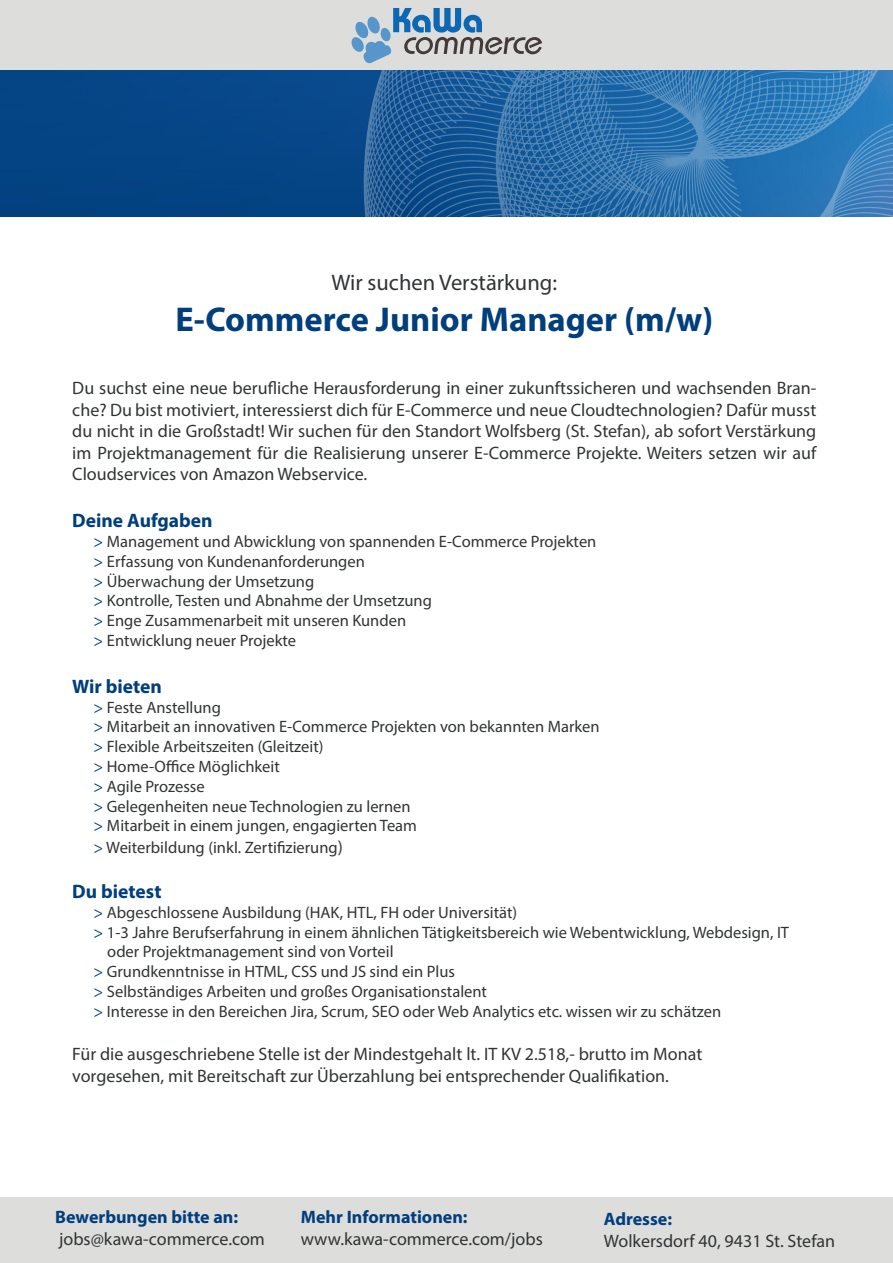
<style>
.page{position:relative;width:893px;height:1263px;background:#fff}
.page>*{position:absolute;margin:0;border:0;box-sizing:border-box;transform-origin:0 0}
.t1{font:700 34.5px "Myriad Pro";color:#003e7c}
.t2{font:22.5px "Myriad Pro";color:#313435}
.t3{font:700 19.5px "Myriad Pro";color:#003e7c}
.t4{font:18px/21.6px "Myriad Pro";color:#313435;text-align:justify}
.t5{font:700 18px "Myriad Pro";color:#003e7c}
.t6{font:16.5px/19.8px "Myriad Pro";color:#313435}
.s1{color:#003e7c}
.s2{font-size:18px}
</style>
<div class="page">
<img style="left:0;top:69px;width:893px;height:148px">
<div style="left:0;top:1197px;width:893px;height:66px;background:#dddddc"></div>
<div style="left:0;top:0;width:893px;height:69px;background:#dddddc"></div>
<svg style="left:351px;top:8px;width:191px;height:55px"></svg>
<h2 class="t2" style="left:332px;top:271px;width:227px">Wir suchen Verstärkung:</h2>
<h1 class="t1" style="left:175px;top:306px;width:539px">E-Commerce Junior Manager (m/w)</h1>
<p class="t4" style="left:72px;top:378px;width:746px">Du suchst eine neue berufliche Herausforderung in einer zukunftssicheren und wachsenden Bran&shy;che? Du bist motiviert, interessierst dich für E-Commerce und neue Cloudtechnologien? Dafür musst du nicht in die Großstadt! Wir suchen für den Standort Wolfsberg (St. Stefan), ab sofort Verstärkung im Projektmanagement für die Realisierung unserer E-Commerce Projekte. Weiters setzen wir auf Cloudservices von Amazon Webservice.</p>
<p class="t3" style="left:72px;top:513px;width:142px">Deine Aufgaben</p>
<p class="t6" style="left:94px;top:532px;width:504px"><span class="s1">&gt;</span> Management und Abwicklung von spannenden E-Commerce Projekten <span class="s1">&gt;</span> Erfassung von Kundenanforderungen<br><span class="s1">&gt;</span> Überwachung der Umsetzung<br><span class="s1">&gt;</span> Kontrolle, Testen und Abnahme der Umsetzung<br><span class="s1">&gt;</span> Enge Zusammenarbeit mit unseren Kunden<br><span class="s1">&gt;</span> Entwicklung neuer Projekte</p>
<p class="t3" style="left:72px;top:679px;width:91px">Wir bieten</p>
<p class="t6" style="left:94px;top:698px;width:508px"><span class="s1">&gt;</span> Feste Anstellung<br><span class="s1">&gt;</span> Mitarbeit an innovativen E-Commerce Projekten von bekannten Marken <span class="s1">&gt;</span> Flexible Arbeitszeiten (Gleitzeit)<br><span class="s1">&gt;</span> Home-Office Möglichkeit<br><span class="s1">&gt;</span> Agile Prozesse<br><span class="s1">&gt;</span> Gelegenheiten neue Technologien zu lernen<br><span class="s1">&gt;</span> Mitarbeit in einem jungen, engagierten Team</p>
<p class="t6" style="left:94px;top:838px;width:251px"><span class="s1">&gt;</span> Weiterbildung (inkl. Zertifizierung<span class="s2">)</span></p>
<p class="t3" style="left:72px;top:884px;width:91px">Du bietest</p>
<p class="t6" style="left:94px;top:903px;width:425px"><span class="s1">&gt;</span> Abgeschlossene Ausbildung (HAK, HTL, FH oder Universität)</p>
<p class="t6" style="left:94px;top:923px;width:697px"><span class="s1">&gt;</span> 1-3 Jahre Berufserfahrung in einem ähnlichen Tätigkeitsbereich wie Webentwicklung, Webdesign, IT</p>
<p class="t6" style="left:107px;top:942px;width:288px">oder Projektmanagement sind von Vorteil</p>
<p class="t6" style="left:94px;top:962px;width:363px"><span class="s1">&gt;</span> Grundkenntnisse in HTML, CSS und JS sind ein Plus</p>
<p class="t6" style="left:94px;top:982px;width:395px"><span class="s1">&gt;</span> Selbständiges Arbeiten und großes Organisationstalent</p>
<p class="t6" style="left:94px;top:1002px;width:629px"><span class="s1">&gt;</span> Interesse in den Bereichen Jira, Scrum, SEO oder Web Analytics etc. wissen wir zu schätzen</p>
<p class="t4" style="left:72px;top:1044px;width:631px">Für die ausgeschriebene Stelle ist der Mindestgehalt lt. IT KV 2.518,- brutto im Monat vorgesehen, mit Bereitschaft zur Überzahlung bei entsprechender Qualifikation.</p>
<p class="t5" style="left:55px;top:1210px;width:184px">Bewerbungen bitte an:</p>
<p class="t4" style="left:59px;top:1229px;width:207px">jobs@kawa-commerce.com</p>
<p class="t5" style="left:301px;top:1210px;width:168px">Mehr Informationen:</p>
<p class="t4" style="left:301px;top:1229px;width:243px">www.kawa-commerce.com/jobs</p>
<p class="t5" style="left:604px;top:1212px;width:70px">Adresse:</p>
<p class="t4" style="left:604px;top:1231px;width:233px">Wolkersdorf 40, 9431 St. Stefan</p>
</div>
